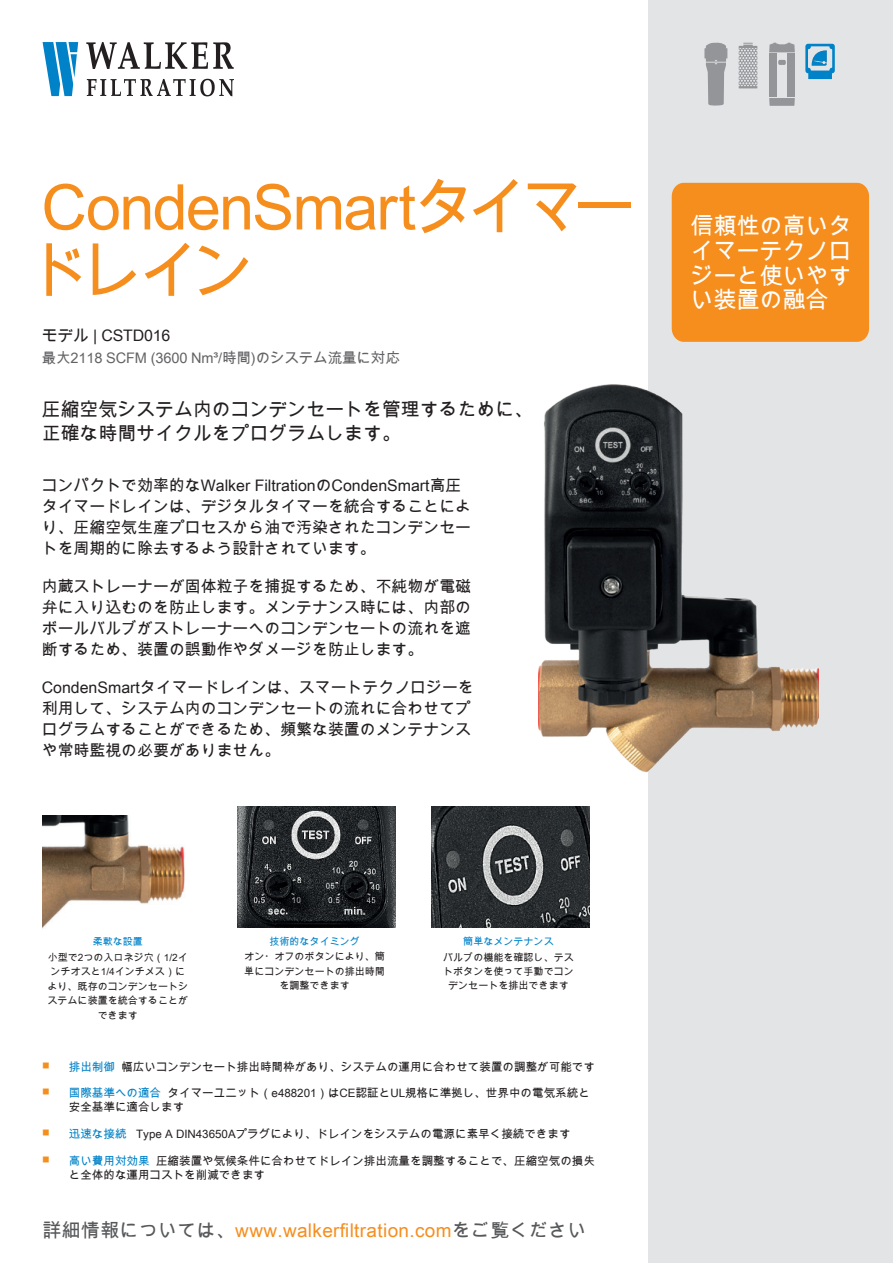
<style>
.page{position:relative;width:893px;height:1263px;background:#fff}
.page>*{position:absolute;margin:0;border:0;box-sizing:border-box;transform-origin:0 0}
.t1{font:63px/63.6px "Arial Unicode MS";letter-spacing:-.03em;color:#f68e1e}
.t2{font:23.25px/24.8px "Arial Unicode MS";letter-spacing:-.01em;color:#fff;text-align:justify}
.t3{font:18.9px/24.6px "Arial Unicode MS";color:#231f20}
.t4{font:18.9px "Arial Unicode MS";letter-spacing:.02em;color:#f68e1e}
.t5{font:15.9px/21px "Arial Unicode MS";color:#231f20}
.t6{font:14.55px "Arial Unicode MS";letter-spacing:-.01em;color:#636366}
.t7{font:11.55px/14px "Arial Unicode MS";color:#231f20}
.t8{font:10.05px/14.4px "Arial Unicode MS";color:#231f20;text-align:center}
.t9{font:10.05px "Arial Unicode MS";color:#0082c8}
.s1{color:#0082c8}
.s2{color:#57585a}
</style>
<div class="page">
<svg style="left:43px;top:42px;width:35px;height:54px"></svg>
<svg style="left:86px;top:42px;width:148px;height:27px"></svg>
<svg style="left:87px;top:79px;width:147px;height:17px"></svg>
<div style="left:648px;top:0;width:245px;height:1263px;background:#e3e4e6"></div>
<svg style="left:805px;top:44px;width:30px;height:35px"></svg>
<svg style="left:769px;top:43px;width:26px;height:9px"></svg>
<div style="left:778px;top:60px;width:8px;height:5px;background:#939598;border-radius:2px"></div>
<svg style="left:739px;top:43px;width:18px;height:45px"></svg>
<div style="left:769px;top:53px;width:8px;height:44px;background:#939598"></div>
<svg style="left:769px;top:98px;width:26px;height:8px"></svg>
<div style="left:787px;top:53px;width:8px;height:44px;background:#939598"></div>
<svg style="left:704px;top:42px;width:23px;height:64px"></svg>
<div style="left:672px;top:183px;width:197px;height:159px;background:#f68e1e;border-radius:13px"></div>
<img style="left:432px;top:806px;width:158px;height:121px">
<img style="left:238px;top:806px;width:158px;height:121px">
<img style="left:43px;top:816px;width:142px;height:112px">
<img style="left:539px;top:384px;width:279px;height:388px">
<h1 class="t1" style="left:26px;top:174px;width:612px">CondenSmartタイマードレイン</h1>
<p class="t5" style="left:42px;top:325px;width:130px">モデル | CSTD016</p>
<p class="t6" style="left:42px;top:347px;width:360px">最大2118 SCFM (3600 Nm³/時間)のシステム流量に対応</p>
<p class="t3" style="left:42px;top:396px;width:493px">圧縮空気システム内のコンデンセートを管理するために、正確な時間サイクルをプログラムします。</p>
<p class="t5" style="left:42px;top:474px;width:431px">コンパクトで効率的なWalker FiltrationのCondenSmart高圧タイマードレインは、デジタルタイマーを統合することにより、圧縮空気生産プロセスから油で汚染されたコンデンセートを周期的に除去するよう設計されています。</p>
<p class="t5" style="left:42px;top:575px;width:431px;text-align:justify">内蔵ストレーナーが固体粒子を捕捉するため、不純物が電磁弁に入り込むのを防止します。メンテナンス時には、内部のボールバルブがストレーナーへのコンデンセートの流れを遮断するため、装置の誤動作やダメージを防止します。</p>
<p class="t5" style="left:42px;top:676px;width:433px">CondenSmartタイマードレインは、スマートテクノロジーを利用して、システム内のコンデンセートの流れに合わせてプログラムすることができるため、頻繁な装置のメンテナンスや常時監視の必要がありません。</p>
<h2 class="t2" style="left:690px;top:213px;width:163px">信頼性の高いタイマーテクノロジーと使いやすい装置の融合</h2>
<p class="t9" style="left:93px;top:934px;width:52px">柔軟な設置</p>
<p class="t9" style="left:269px;top:934px;width:92px">技術的なタイミング</p>
<p class="t9" style="left:463px;top:934px;width:92px">簡単なメンテナンス</p>
<p class="t8" style="left:47px;top:950px;width:142px">小型で2つの入口ネジ穴（1/2インチオスと1/4インチメス）により、既存のコンデンセートシステムに装置を統合することができます</p>
<p class="t8" style="left:244px;top:949px;width:142px">オン・オフのボタンにより、簡単にコンデンセートの排出時間を調整できます</p>
<p class="t8" style="left:443px;top:949px;width:132px">バルブの機能を確認し、テストボタンを使って手動でコンデンセートを排出できます</p>
<p class="t7" style="left:69px;top:1059px;width:528px"><span class="s1">排出制御</span> 幅広いコンデンセート排出時間枠があり、システムの運用に合わせて装置の調整が可能です</p>
<p class="t7" style="left:69px;top:1086px;width:523px"><span class="s1">国際基準への適合</span> タイマーユニット（e488201）はCE認証とUL規格に準拠し、世界中の電気系統と安全基準に適合します</p>
<p class="t7" style="left:69px;top:1127px;width:503px"><span class="s1">迅速な接続</span> Type A DIN43650Aプラグにより、ドレインをシステムの電源に素早く接続できます</p>
<p class="t7" style="left:69px;top:1153px;width:528px"><span class="s1">高い費用対効果</span> 圧縮装置や気候条件に合わせてドレイン排出流量を調整することで、圧縮空気の損失と全体的な運用コストを削減できます</p>
<p class="t4" style="left:43px;top:1217px;width:545px"><span class="s2">詳細情報については、</span>www.walkerfiltration.com<span class="s2">をご覧ください</span></p>
</div>
